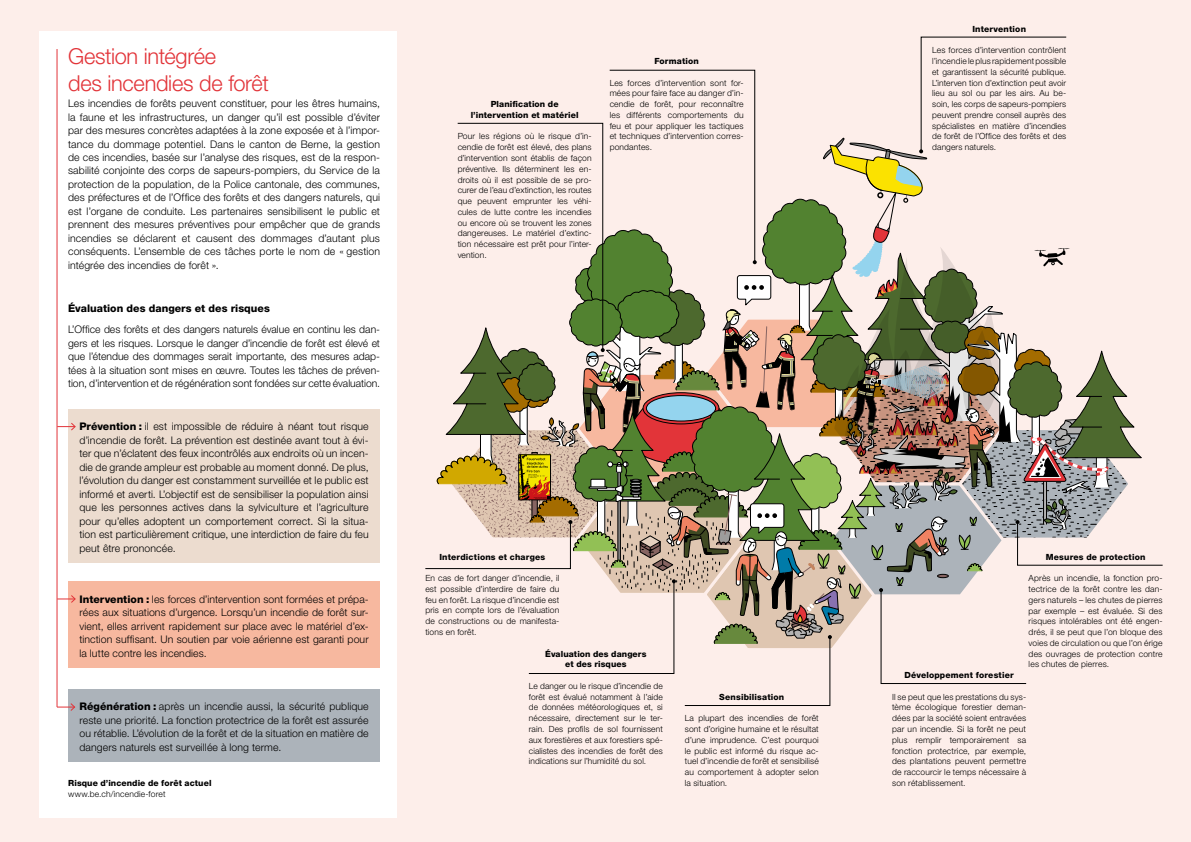
<style>
.page{position:relative;width:1191px;height:842px;background:#fdeeea}
.page>*{position:absolute;margin:0;border:0;box-sizing:border-box;transform-origin:0 0}
.t1{font:300 22px/26.9px "Helvetica Neue LT Std";letter-spacing:-.015em;color:#e23439}
.t2{font:300 10.5px/13.5px "Helvetica Neue LT Std";letter-spacing:.01em;color:#000;text-align:justify}
.t3{font:800 10.5px "Helvetica Neue LT Std";letter-spacing:.005em;color:#000}
.t4{font:300 8.5px/10.8px "Helvetica Neue LT Std";letter-spacing:.015em;color:#000;text-align:justify}
.t5{font:800 8.5px/10.8px "Helvetica Neue LT Std";letter-spacing:.015em;color:#000;text-align:center}
.s1{font-weight:800}
</style>
<div class="page">
<svg style="left:425px;top:37px;width:738px;height:669px"></svg>
<div style="left:40px;top:32px;width:357px;height:786px;background:#fff"></div>
<div style="left:68px;top:409px;width:312px;height:153px;background:#ecdccf"></div>
<div style="left:68px;top:581px;width:312px;height:86px;background:#f7b89f"></div>
<div style="left:68px;top:689px;width:312px;height:73px;background:#acb3ba"></div>
<hr style="left:57px;top:49px;width:1px;height:658px;background:#e23439">
<svg style="left:57px;top:594px;width:19px;height:9px"></svg>
<svg style="left:57px;top:422px;width:19px;height:9px"></svg>
<svg style="left:57px;top:702px;width:19px;height:9px"></svg>
<h1 class="t1" style="left:68px;top:42px;width:202px">Gestion intégrée<br>des incendies de forêt</h1>
<p class="t2" style="left:68px;top:96px;width:313px">Les incendies de forêts peuvent constituer, pour les êtres humains, la faune et les infrastructures, un danger qu’il est possible d’éviter par des mesures concrètes adaptées à la zone exposée et à l’impor&shy;tance du dommage potentiel. Dans le canton de Berne, la gestion de ces incendies, basée sur l’analyse des risques, est de la respon&shy;sabilité conjointe des corps de sapeurs-pompiers, du Service de la protection de la population, de la Police cantonale, des communes, des préfectures et de l’Office des forêts et des dangers naturels, qui est l’organe de conduite. Les partenaires sensibilisent le public et prennent des mesures préventives pour empêcher que de grands incendies se déclarent et causent des dommages d’autant plus conséquents. L’ensemble de ces tâches porte le nom de « gestion intégrée des incendies de forêt ».</p>
<p class="t3" style="left:68px;top:302px;width:203px">Évaluation des dangers et des risques</p>
<p class="t2" style="left:68px;top:323px;width:313px">L’Office des forêts et des dangers naturels évalue en continu les dan&shy;gers et les risques. Lorsque le danger d’incendie de forêt est élevé et que l’étendue des dommages serait importante, des mesures adap&shy;tées à la situation sont mises en œuvre. Toutes les tâches de préven&shy;tion, d’intervention et de régénération sont fondées sur cette évaluation.</p>
<p class="t2" style="left:79px;top:420px;width:291px"><span class="s1">Prévention :</span> il est impossible de réduire à néant tout risque d’incendie de forêt. La prévention est destinée avant tout à évi&shy;ter que n’éclatent des feux incontrôlés aux endroits où un incen&shy;die de grande ampleur est probable au moment donné. De plus, l’évolution du danger est constamment surveillée et le public est informé et averti. L’objectif est de sensibiliser la population ainsi que les personnes actives dans la sylviculture et l’agriculture pour qu’elles adoptent un comportement correct. Si la situa&shy;tion est particulièrement critique, une interdiction de faire du feu peut être prononcée.</p>
<p class="t2" style="left:79px;top:592px;width:291px"><span class="s1">Intervention :</span> les forces d’intervention sont formées et prépa&shy;rées aux situations d’urgence. Lorsqu’un incendie de forêt sur&shy;vient, elles arrivent rapidement sur place avec le matériel d’ex&shy;tinction suffisant. Un soutien par voie aérienne est garanti pour la lutte contre les incendies.</p>
<p class="t2" style="left:79px;top:700px;width:291px"><span class="s1">Régénération :</span> après un incendie aussi, la sécurité publique reste une priorité. La fonction protectrice de la forêt est assurée ou rétablie. L’évolution de la forêt et de la situation en matière de dangers naturels est surveillée à long terme.</p>
<p class="t5" style="left:68px;top:777px;width:145px">Risque d’incendie de forêt actuel</p>
<p class="t4" style="left:68px;top:788px;width:99px">www.be.ch/incendie-foret</p>
<p class="t5" style="left:471px;top:99px;width:109px">Planification de l’intervention et matériel</p>
<p class="t4" style="left:458px;top:131px;width:135px">Pour les régions où le risque d’in&shy;cendie de forêt est élevé, des plans d’intervention sont établis de façon préventive. Ils déterminent les en&shy;droits où il est possible de se pro&shy;curer de l’eau d’extinction, les routes que peuvent emprunter les véhi&shy;cules de lutte contre les incendies ou encore où se trouvent les zones dangereuses. Le matériel d’extinc&shy;tion nécessaire est prêt pour l’inter&shy;vention.</p>
<p class="t5" style="left:654px;top:56px;width:46px">Formation</p>
<p class="t4" style="left:609px;top:77px;width:135px">Les forces d’intervention sont for&shy;mées pour faire face au danger d’in&shy;cendie de forêt, pour reconnaître les différents comportements du feu et pour appliquer les tactiques et techniques d’intervention corres&shy;pondantes.</p>
<p class="t5" style="left:439px;top:551px;width:107px">Interdictions et charges</p>
<p class="t4" style="left:425px;top:573px;width:135px">En cas de fort danger d’incendie, il est possible d’interdire de faire du feu en forêt. La risque d’incendie est pris en compte lors de l’évaluation de constructions ou de manifesta&shy;tions en forêt.</p>
<p class="t5" style="left:545px;top:648px;width:103px">Évaluation des dangers et des risques</p>
<p class="t4" style="left:529px;top:680px;width:135px">Le danger ou le risque d’incendie de forêt est évalué notamment à l’aide de données météorologiques et, si nécessaire, directement sur le ter&shy;rain. Des profils de sol fournissent aux forestières et aux forestiers spé&shy;cialistes des incendies de forêt des indications sur l’humidité du sol.</p>
<p class="t5" style="left:719px;top:691px;width:66px">Sensibilisation</p>
<p class="t4" style="left:685px;top:713px;width:135px">La plupart des incendies de forêt sont d’origine humaine et le résultat d’une imprudence. C’est pourquoi le public est informé du risque ac&shy;tuel d’incendie de forêt et sensibilisé au comportement à adopter selon la situation.</p>
<p class="t5" style="left:972px;top:23px;width:55px">Intervention</p>
<p class="t4" style="left:932px;top:45px;width:135px">Les forces d’intervention contrôlent l’incendie le plus rapidement possible et garantissent la sécurité publique.<br>L’interven tion d’extinction peut avoir lieu au sol ou par les airs. Au be&shy;soin, les corps de sapeurs-pompiers peuvent prendre conseil auprès des spécialistes en matière d’incendies de forêt de l’Office des forêts et des dangers naturels.</p>
<p class="t5" style="left:1045px;top:551px;width:101px">Mesures de protection</p>
<p class="t4" style="left:1028px;top:573px;width:135px">Après un incendie, la fonction pro&shy;tectrice de la forêt contre les dan&shy;gers naturels – les chutes de pierres par exemple – est évaluée. Si des risques intolérables ont été engen&shy;drés, il se peut que l’on bloque des voies de circulation ou que l’on érige des ouvrages de protection contre les chutes de pierres.</p>
<p class="t5" style="left:904px;top:670px;width:111px">Développement forestier</p>
<p class="t4" style="left:892px;top:691px;width:135px">Il se peut que les prestations du sys&shy;tème écologique forestier deman&shy;dées par la société soient entravées par un incendie. Si la forêt ne peut plus remplir temporairement sa fonction protectrice, par exemple, des plantations peuvent permettre de raccourcir le temps nécessaire à son rétablissement.</p>
</div>
